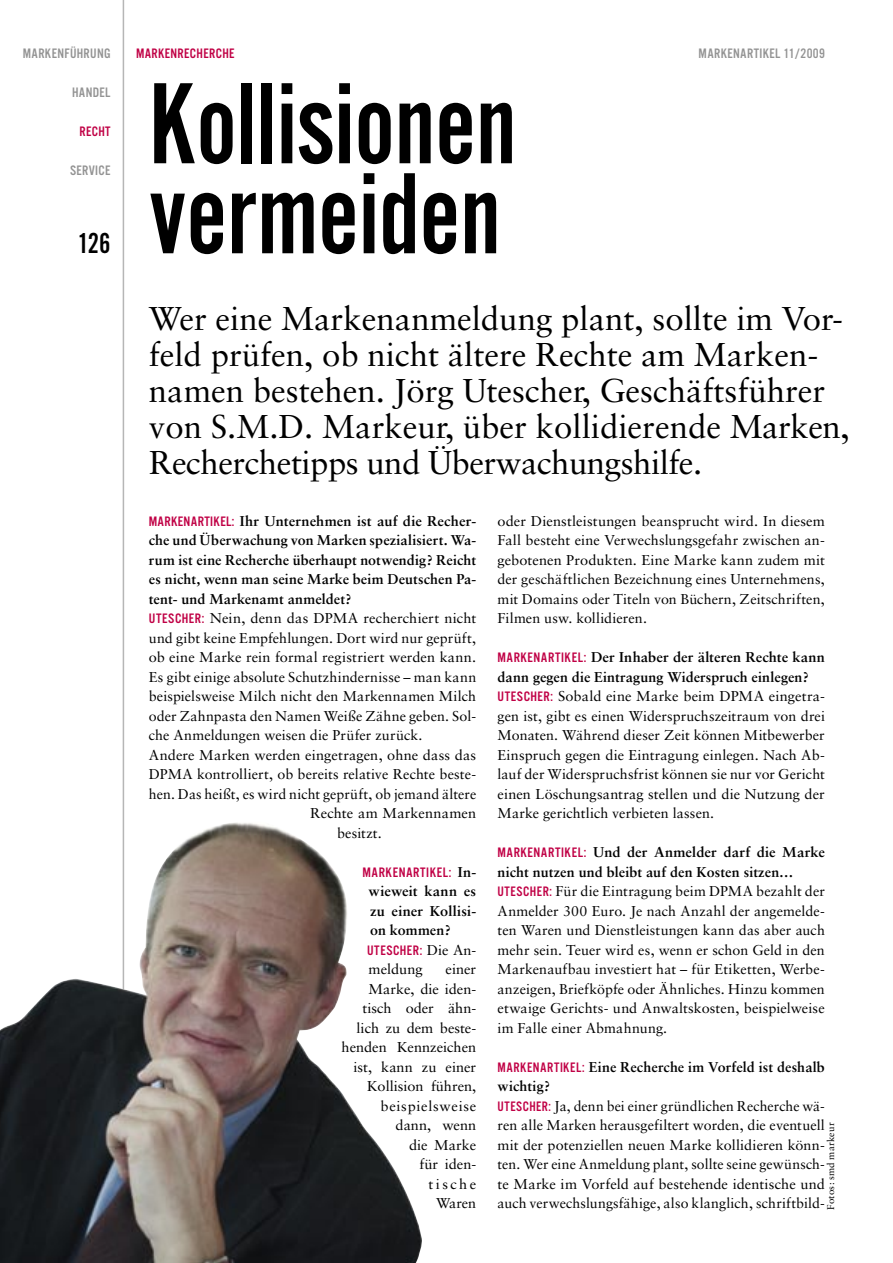
<style>
.page{position:relative;width:893px;height:1263px;background:#fff}
.page>*{position:absolute;margin:0;border:0;box-sizing:border-box;transform-origin:0 0}
.t1{font:120px/90px "Alternate Got No 2 D";color:#000}
.t2{font:33px/36px "Sabon";color:#000}
.t3{font:30px "Alternate Got No 2 D";color:#000}
.t4{font:14.25px/19.5px "Sabon";letter-spacing:.005em;color:#000}
.t5{font:700 14.25px/19.5px "Sabon";letter-spacing:.01em;color:#000;text-align:justify}
.t6{font:14.25px "Alternate Got No 3 D";letter-spacing:.03em;color:#c00045}
.t7{font:14.25px "Alternate Got No 3 D";letter-spacing:.025em;color:#939393}
.t8{font:9.75px "Sabon";letter-spacing:.015em;color:#000}
.s1{font-family:"Alternate Got No 3 D";font-weight:400;color:#c00045}
.s2{font-family:"Alternate Got No 3 D";color:#c00045}
.s3{font-family:"Sabon";font-weight:700;color:#000}
.s4{font-family:"Sabon";color:#000}
.s5{font-weight:700}
</style>
<div class="page">
<hr style="left:123px;top:0;width:1px;height:1263px;background:#b6b6b6">
<img style="left:0;top:820px;width:422px;height:443px">
<p class="t7" style="left:23px;top:46px;width:89px">MARKENFÜHRUNG</p>
<p class="t7" style="left:72px;top:85px;width:40px">HANDEL</p>
<p class="t6" style="left:79px;top:124px;width:33px">RECHT</p>
<p class="t7" style="left:70px;top:163px;width:42px">SERVICE</p>
<h3 class="t3" style="left:78px;top:227px;width:34px">126</h3>
<p class="t6" style="left:136px;top:46px;width:100px">MARKENRECHERCHE</p>
<p class="t7" style="left:699px;top:46px;width:128px">MARKENARTIKEL 11/2009</p>
<h1 class="t1" style="left:149px;top:78px;width:369px">Kollisionen vermeiden</h1>
<h2 class="t2" style="left:149px;top:300px;width:702px">Wer eine Markenanmeldung plant, sollte im Vor&shy;feld prüfen, ob nicht ältere Rechte am Marken&shy;namen bestehen. Jörg Utescher, Geschäftsführer von S.M.D. Markeur, über kollidierende Marken, Recherchetipps und Überwachungshilfe.</h2>
<p class="t5" style="left:149px;top:511px;width:329px"><span class="s1">MARKENARTIKEL:</span> Ihr Unternehmen ist auf die Recher-</p>
<p class="t5" style="left:149px;top:530px;width:329px">che und Überwachung von Marken spezialisiert. Wa-</p>
<p class="t5" style="left:149px;top:550px;width:329px">rum ist eine Recherche überhaupt notwendig? Reicht</p>
<p class="t5" style="left:149px;top:569px;width:329px">es nicht, wenn man seine Marke beim Deutschen Pa-</p>
<p class="t5" style="left:149px;top:589px;width:204px">tent- und Markenamt anmeldet?</p>
<p class="t4" style="left:149px;top:608px;width:329px"><span class="s2">UTESCHER:</span> Nein, denn das DPMA recherchiert nicht</p>
<p class="t4" style="left:149px;top:628px;width:329px">und gibt keine Empfehlungen. Dort wird nur geprüft,</p>
<p class="t4" style="left:149px;top:647px;width:329px">ob eine Marke rein formal registriert werden kann.</p>
<p class="t4" style="left:149px;top:667px;width:329px">Es gibt einige absolute Schutzhindernisse – man kann</p>
<p class="t4" style="left:149px;top:686px;width:329px">beispielsweise Milch nicht den Markennamen Milch</p>
<p class="t4" style="left:149px;top:706px;width:329px">oder Zahnpasta den Namen Weiße Zähne geben. Sol-</p>
<p class="t4" style="left:149px;top:725px;width:275px">che Anmeldungen weisen die Prüfer zurück.</p>
<p class="t4" style="left:149px;top:745px;width:329px">Andere Marken werden eingetragen, ohne dass das</p>
<p class="t4" style="left:149px;top:764px;width:329px">DPMA kontrolliert, ob bereits relative Rechte beste-</p>
<p class="t4" style="left:149px;top:784px;width:329px">hen. Das heißt, es wird nicht geprüft, ob jemand ältere</p>
<p class="t4" style="left:310px;top:803px;width:168px">Rechte am Markennamen</p>
<p class="t4" style="left:337px;top:823px;width:46px">besitzt.</p>
<p class="t6" style="left:363px;top:865px;width:115px">MARKENARTIKEL: <span class="s3">In-</span></p>
<p class="t5" style="left:369px;top:881px;width:109px">wieweit kann es zu einer Kollisi&shy;on kommen?</p>
<p class="t6" style="left:367px;top:943px;width:111px">UTESCHER: <span class="s4">Die An-</span></p>
<p class="t4" style="left:369px;top:959px;width:56px">meldung</p>
<p class="t4" style="left:497px;top:511px;width:329px;text-align:justify">oder Dienstleistungen beansprucht wird. In diesem Fall besteht eine Verwechslungsgefahr zwischen an&shy;gebotenen Produkten. Eine Marke kann zudem mit der geschäftlichen Bezeichnung eines Unternehmens, mit Domains oder Titeln von Büchern, Zeitschriften, Filmen usw. kollidieren.</p>
<p class="t4" style="left:497px;top:647px;width:329px"><span class="s2">MARKENARTIKEL:</span> <span class="s5">Der Inhaber der älteren Rechte kann dann gegen die Eintragung Widerspruch einlegen?<br></span><span class="s2">UTESCHER:</span> Sobald eine Marke beim DPMA eingetra&shy;gen ist, gibt es einen Widerspruchszeitraum von drei Monaten. Während dieser Zeit können Mitbewerber Einspruch gegen die Eintragung einlegen. Nach Ab&shy;lauf der Widerspruchsfrist können sie nur vor Gericht einen Löschungsantrag stellen und die Nutzung der Marke gerichtlich verbieten lassen.</p>
<p class="t4" style="left:497px;top:842px;width:329px"><span class="s2">MARKENARTIKEL:</span> <span class="s5">Und der Anmelder darf die Marke nicht nutzen und bleibt auf den Kosten sitzen… </span><span class="s2">UTESCHER:</span> Für die Eintragung beim DPMA bezahlt der Anmelder 300 Euro. Je nach Anzahl der angemelde&shy;ten Waren und Dienstleistungen kann das aber auch mehr sein. Teuer wird es, wenn er schon Geld in den Markenaufbau investiert hat – für Etiketten, Werbe&shy;anzeigen, Briefköpfe oder Ähnliches. Hinzu kommen etwaige Gerichts- und Anwaltskosten, beispielweise im Falle einer Abmahnung.</p>
<p class="t4" style="left:497px;top:1057px;width:329px"><span class="s2">MARKENARTIKEL:</span> <span class="s5">Eine Recherche im Vorfeld ist deshalb wichtig?<br></span><span class="s2">UTESCHER:</span> Ja, denn bei einer gründlichen Recherche wä&shy;ren alle Marken herausgefiltert worden, die eventuell mit der potenziellen neuen Marke kollidieren könn&shy;ten. Wer eine Anmeldung plant, sollte seine gewünsch&shy;te Marke im Vorfeld auf bestehende identische und auch verwechslungsfähige, also klanglich, schriftbild-</p>
<p class="t4" style="left:342px;top:959px;width:136px;text-align:right">einer<br>Marke, die iden&shy;tisch oder ähn&shy;lich zu dem beste&shy;henden Kennzeichen ist, kann zu einer<br>Kollision führen, beispielsweise dann, wenn<br>die Marke<br>für iden-<br>tische<br>Waren</p>
<p class="t8" style="left:825px;top:1210px;width:89px;rotate:-90deg">Fotos: smd markeur</p>
</div>
